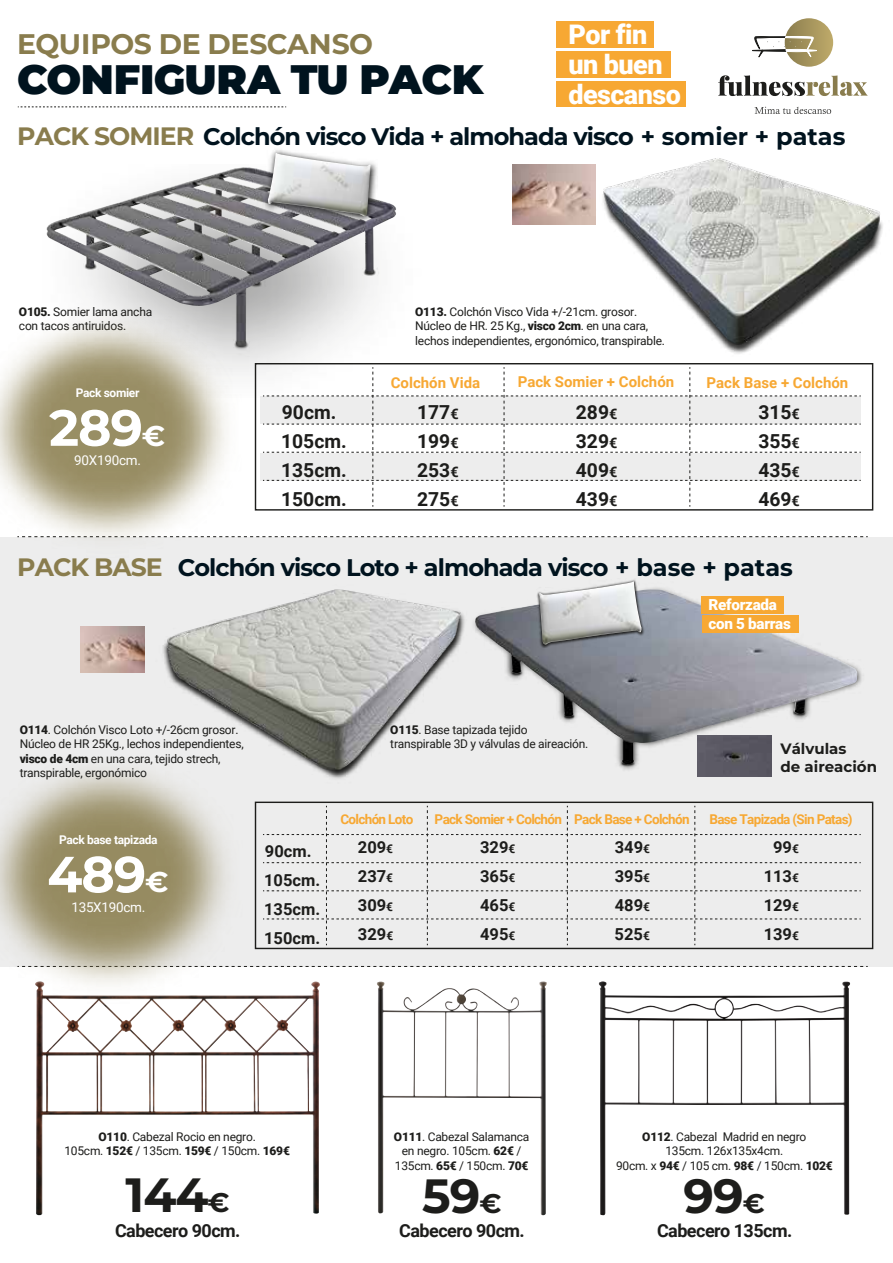
<style>
.page{position:relative;width:893px;height:1263px;background:#fff}
.page>*{position:absolute;margin:0;border:0;box-sizing:border-box;transform-origin:0 0}
.t1{font:100 50.85px "Montserrat";letter-spacing:-.02em;color:#fff}
.t2{font:100 48px "Montserrat";letter-spacing:-.02em;color:#1d1d1b}
.t3{font:100 41.1px "Montserrat";letter-spacing:-.01em;color:#00131e}
.t4{font:100 28.35px "Montserrat";letter-spacing:-.015em;color:#897c4d}
.t5{font:900 27px/30px "Roboto";letter-spacing:-.02em;color:#fff}
.t6{font:100 25.2px "Montserrat";letter-spacing:-.04em;color:#897c4d}
.t7{font:100 24px "Montserrat";letter-spacing:-.04em;color:#00131e}
.t8{font:700 19.35px/29px "Roboto";color:#1d1d1b;text-align:justify}
.t9{font:700 18px "Roboto";letter-spacing:-.03em;color:#1d1d1b}
.t10{font:700 16.5px/29px "Roboto";color:#1d1d1b;text-align:justify}
.t11{font:900 15.3px/18.3px "Roboto";letter-spacing:-.02em;color:#fff}
.t12{font:700 15px "Roboto";color:#f7a833}
.t13{font:100 15px/18px "Montserrat";color:#1d1d1b}
.t14{font:700 13.5px "Roboto";letter-spacing:-.05em;color:#f7a833}
.t15{font:13.5px "Roboto";letter-spacing:-.02em;color:#fff}
.t16{font:12px/14.4px "Roboto";letter-spacing:-.02em;color:#1d1d1b}
.t17{font:700 12px "Roboto";letter-spacing:-.03em;color:#fff}
.s1{font-size:25.2px;color:#897c4d}
.s2{font-weight:900}
.s3{font-size:28.5px}
.s4{font-size:14.4px}
.s5{font-size:12px}
.s6{font-size:27px}
</style>
<div class="page">
<div style="left:0;top:537px;width:893px;height:429px;background:#ededed"></div>
<img style="left:603px;top:158px;width:279px;height:191px">
<img style="left:514px;top:667px;width:360px;height:152px">
<img style="left:514px;top:596px;width:343px;height:168px">
<div style="left:697px;top:736px;width:74px;height:41px;background:#5a5863"></div>
<img style="left:512px;top:165px;width:83px;height:59px">
<img style="left:80px;top:626px;width:32px;height:46px">
<svg style="left:754px;top:107px;width:77px;height:7px"></svg>
<svg style="left:718px;top:75px;width:149px;height:21px"></svg>
<svg style="left:785px;top:18px;width:48px;height:49px"></svg>
<svg style="left:752px;top:36px;width:65px;height:21px"></svg>
<svg style="left:18px;top:107px;width:195px;height:1px"></svg>
<svg style="left:259px;top:966px;width:609px;height:1px"></svg>
<svg style="left:259px;top:536px;width:609px;height:1px"></svg>
<div style="left:255px;top:363px;width:618px;height:148px;border:1px solid #1d1d1b"></div>
<svg style="left:263px;top:367px;width:598px;height:140px"></svg>
<div style="left:255px;top:802px;width:618px;height:147px;border:1px solid #1d1d1b"></div>
<svg style="left:263px;top:806px;width:598px;height:139px"></svg>
<img style="left:36px;top:981px;width:284px;height:235px">
<img style="left:599px;top:981px;width:251px;height:234px">
<img style="left:377px;top:981px;width:170px;height:234px">
<div style="left:557px;top:21px;width:97px;height:27px;background:#f7a833"></div>
<div style="left:557px;top:51px;width:114px;height:26px;background:#f7a833"></div>
<div style="left:557px;top:81px;width:129px;height:26px;background:#f7a833"></div>
<img style="left:112px;top:614px;width:402px;height:214px">
<img style="left:162px;top:589px;width:303px;height:185px">
<div style="left:702px;top:596px;width:82px;height:18px;background:#f7a833"></div>
<div style="left:702px;top:615px;width:96px;height:18px;background:#f7a833"></div>
<img style="left:300px;top:347px;width:123px;height:50px">
<img style="left:259px;top:347px;width:41px;height:54px">
<img style="left:46px;top:174px;width:334px;height:173px">
<img style="left:213px;top:106px;width:183px;height:165px">
<img style="left:268px;top:153px;width:103px;height:63px">
<img style="left:484px;top:536px;width:212px;height:164px">
<img style="left:539px;top:581px;width:103px;height:64px">
<img style="left:0;top:737px;width:259px;height:279px">
<img style="left:0;top:290px;width:259px;height:248px">
<h3 class="t4" style="left:17px;top:25px;width:358px">EQUIPOS DE DESCANSO</h3>
<h3 class="t3" style="left:17px;top:52px;width:468px">CONFIGURA TU PACK</h3>
<h3 class="t5" style="left:568px;top:19px;width:114px">Por fin un buen descanso</h3>
<h3 class="t7" style="left:17px;top:120px;width:830px"><span class="s1">PACK SOMIER</span> Colchón visco Vida + almohada visco + somier + patas</h3>
<p class="t16" style="left:19px;top:304px;width:135px"><span class="s2">O105.</span> Somier lama ancha con tacos antiruidos.</p>
<p class="t17" style="left:76px;top:384px;width:65px">Pack somier</p>
<h1 class="t1" style="left:49px;top:394px;width:118px">289<span class="s3">€</span></h1>
<p class="t15" style="left:74px;top:451px;width:68px">90X190cm.</p>
<p class="t16" style="left:415px;top:304px;width:251px"><span class="s2">O113.</span> Colchón Visco Vida +/-21cm. grosor.<br>Núcleo de HR. 25 Kg., <span class="s2">visco 2cm</span>. en una cara, lechos independientes, ergonómico, transpirable.</p>
<p class="t12" style="left:518px;top:371px;width:158px">Pack Somier + Colchón</p>
<p class="t12" style="left:707px;top:373px;width:143px">Pack Base + Colchón</p>
<p class="t12" style="left:391px;top:372px;width:91px">Colchón Vida</p>
<h3 class="t8" style="left:417px;top:397px;width:43px">177<span class="s4">€ </span>199<span class="s4">€ </span>253<span class="s4">€ </span>275<span class="s4">€</span></h3>
<h3 class="t8" style="left:281px;top:397px;width:67px;text-align:left">90cm.<br>105cm.<br>135cm.<br>150cm.</h3>
<h3 class="t8" style="left:576px;top:397px;width:43px">289<span class="s4">€ </span>329<span class="s4">€ </span>409<span class="s4">€ </span>439<span class="s4">€</span></h3>
<h3 class="t8" style="left:758px;top:397px;width:43px">315<span class="s4">€ </span>355<span class="s4">€ </span>435<span class="s4">€ </span>469<span class="s4">€</span></h3>
<h3 class="t6" style="left:17px;top:550px;width:147px">PACK BASE</h3>
<h3 class="t7" style="left:178px;top:551px;width:617px">Colchón visco Loto + almohada visco + base + patas</h3>
<p class="t11" style="left:709px;top:595px;width:84px">Reforzada con 5 barras</p>
<p class="t16" style="left:20px;top:722px;width:225px"><span class="s2">O114</span>. Colchón Visco Loto +/-26cm grosor.<br>Núcleo de HR 25Kg., lechos independientes, <span class="s2">visco de 4cm</span> en una cara, tejido strech, transpirable, ergonómico</p>
<p class="t17" style="left:59px;top:831px;width:100px">Pack base tapizada</p>
<h1 class="t1" style="left:47px;top:840px;width:123px">489<span class="s3">€</span></h1>
<p class="t15" style="left:71px;top:898px;width:75px">135X190cm.</p>
<p class="t16" style="left:390px;top:722px;width:199px"><span class="s2">O115</span>. Base tapizada tejido transpirable 3D y válvulas de aireación.</p>
<p class="t13" style="left:780px;top:739px;width:98px">Válvulas<br>de aireación</p>
<p class="t14" style="left:435px;top:810px;width:257px">Pack Somier + Colchón Pack Base + Colchón</p>
<p class="t14" style="left:709px;top:810px;width:145px">Base Tapizada (Sin Patas)</p>
<p class="t14" style="left:340px;top:810px;width:74px">Colchón Loto</p>
<h3 class="t10" style="left:358px;top:832px;width:37px">209<span class="s5">€ </span>237<span class="s5">€ </span>309<span class="s5">€ </span>329<span class="s5">€</span></h3>
<h3 class="t10" style="left:264px;top:836px;width:58px;text-align:left">90cm.<br>105cm.<br>135cm.<br>150cm.</h3>
<h3 class="t10" style="left:480px;top:832px;width:37px">329<span class="s5">€ </span>365<span class="s5">€ </span>465<span class="s5">€ </span>495<span class="s5">€</span></h3>
<h3 class="t10" style="left:615px;top:832px;width:37px">349<span class="s5">€ </span>395<span class="s5">€ </span>489<span class="s5">€ </span>525<span class="s5">€</span></h3>
<h3 class="t10" style="left:764px;top:832px;width:37px;text-align:center">99<span class="s5">€<br></span>113<span class="s5">€<br></span>129<span class="s5">€<br></span>139<span class="s5">€</span></h3>
<p class="t16" style="left:64px;top:1129px;width:227px;text-align:center"><span class="s2">O110</span>. Cabezal Rocio en negro.<br>105cm. <span class="s2">152€</span> / 135cm. <span class="s2">159€</span> / 150cm. <span class="s2">169€</span></p>
<p class="t16" style="left:394px;top:1129px;width:137px;text-align:center"><span class="s2">O111</span>. Cabezal Salamanca en negro. 105cm. <span class="s2">62€</span> /<br>135cm. <span class="s2">65€</span> / 150cm. <span class="s2">70€</span></p>
<p class="t16" style="left:616px;top:1129px;width:218px;text-align:center"><span class="s2">O112</span>. Cabezal Madrid en negro<br>135cm. 126x135x4cm.<br>90cm. x <span class="s2">94€</span> / 105 cm. <span class="s2">98€</span> / 150cm. <span class="s2">102€</span></p>
<h2 class="t2" style="left:126px;top:1163px;width:106px">144<span class="s6">€</span></h2>
<h2 class="t2" style="left:422px;top:1164px;width:81px">59<span class="s6">€</span></h2>
<h2 class="t2" style="left:684px;top:1164px;width:83px">99<span class="s6">€</span></h2>
<h3 class="t9" style="left:115px;top:1218px;width:127px">Cabecero 90cm.</h3>
<h3 class="t9" style="left:399px;top:1218px;width:127px">Cabecero 90cm.</h3>
<h3 class="t9" style="left:657px;top:1218px;width:137px">Cabecero 135cm.</h3>
</div>
